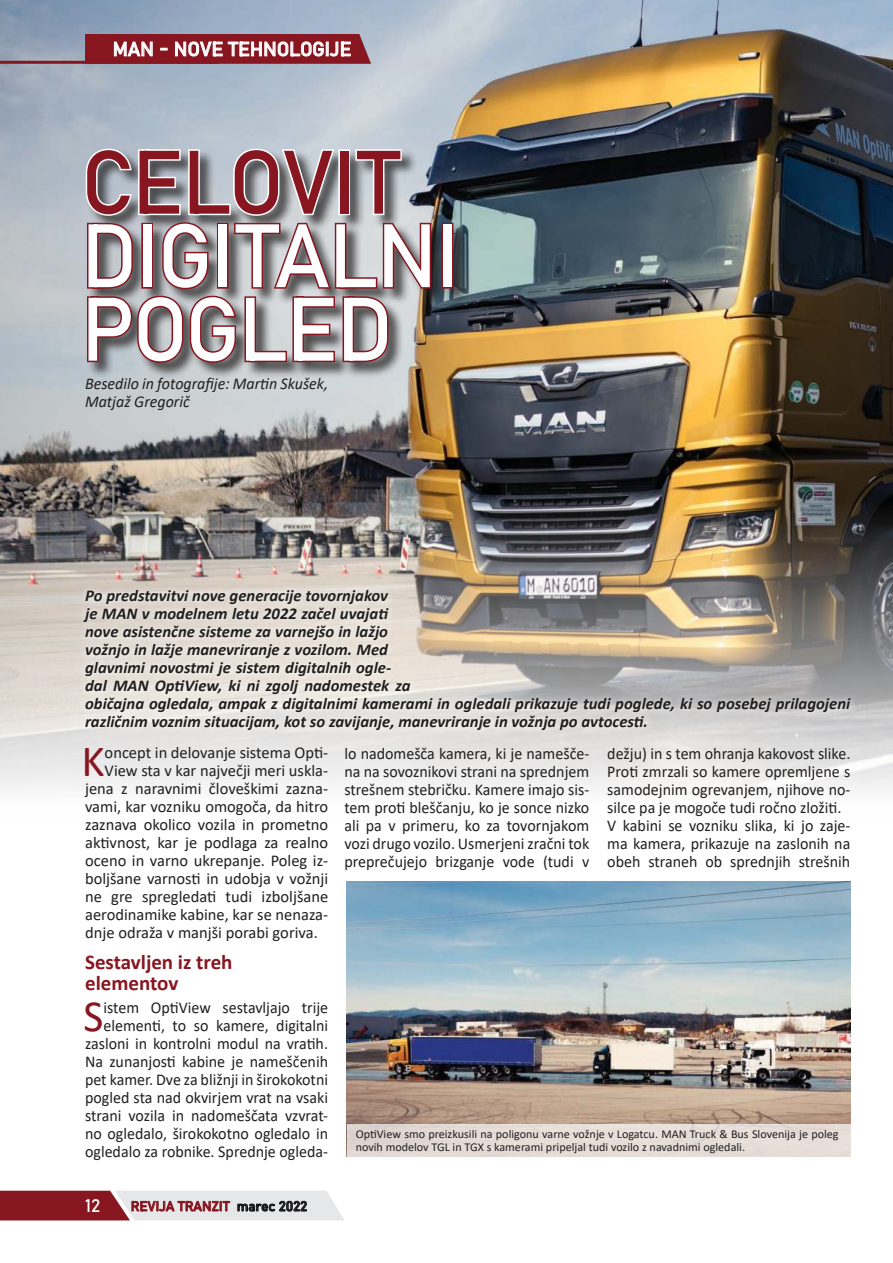
<style>
.page{position:relative;width:893px;height:1263px;background:#fff}
.page>*{position:absolute;margin:0;border:0;box-sizing:border-box;transform-origin:0 0}
.t1{font:88.5px/73.5px "Bahnschrift";letter-spacing:-.02em;color:#fff}
.t2{font:88.5px "Bahnschrift";letter-spacing:-.02em;color:#871620}
.t3{font:44.85px "Calibri";color:#871620}
.t4{font:700 21px/21px "Calibri";color:#871620}
.t5{font:19.5px "Bahnschrift";color:#fff}
.t6{font:18px "Bahnschrift";color:#fff}
.t7{font:16.5px/18px "Calibri";color:#221f1f;text-align:right}
.t8{font:italic 700 16.5px/18px "Calibri";color:#221f1f}
.t9{font:italic 16.5px/18px "Calibri";color:#221f1f}
.t10{font:13.5px "Bahnschrift";color:#871620}
.t11{font:12px/13.5px "Calibri";color:#221f1f}
.s1{color:#221f1f}
</style>
<div class="page">
<img style="left:0;top:0;width:893px;height:791px">
<svg style="left:0;top:1191px;width:344px;height:29px;background:#b88a8f"></svg>
<hr style="left:0;top:61px;width:219px;height:3px;background:#871620">
<svg style="left:85px;top:33px;width:286px;height:31px;background:#9a404a"></svg>
<div style="left:86px;top:149px;width:384px;height:231px;background:#221f1f;opacity:.75"></div>
<div style="left:442px;top:223px;width:11px;height:66px;border:3px solid #871620"></div>
<svg style="left:84px;top:147px;width:349px;height:217px;background:#9e8e92"></svg>
<svg style="left:77px;top:583px;width:780px;height:154px;background:#ccc6be"></svg>
<img style="left:346px;top:881px;width:504px;height:276px">
<div style="left:347px;top:1124px;width:503px;height:34px;background:#e6ddd7"></div>
<p class="t5" style="left:113px;top:38px;width:240px">MAN - NOVE TEHNOLOGIJE</p>
<h1 class="t2" style="left:81px;top:131px;width:320px">CELOVIT</h1>
<h1 class="t1" style="left:81px;top:213px;width:380px">DIGITALNI<br>POGLED</h1>
<p class="t9" style="left:85px;top:374px;width:245px">Besedilo in fotografije: Martin Skušek,<br>Matjaž Gregorič</p>
<p class="t8" style="left:85px;top:586px;width:767px">Po predstavitvi nove generacije tovornjakov<br>je MAN v modelnem letu 2022 začel uvajati<br>nove asistenčne sisteme za varnejšo in lažjo<br>vožnjo in lažje manevriranje z vozilom. Med<br>glavnimi novostmi je sistem digitalnih ogle-<br>dal MAN OptiView, ki ni zgolj nadomestek za<br>običajna ogledala, ampak z digitalnimi kamerami in ogledali prikazuje tudi poglede, ki so posebej prilagojeni različnim voznim situacijam, kot so zavijanje, manevriranje in vožnja po avtocesti.</p>
<h2 class="t3" style="left:81px;top:730px;width:25px">K</h2>
<p class="t7" style="left:105px;top:743px;width:225px">oncept in delovanje sistema Opti-</p>
<p class="t7" style="left:105px;top:761px;width:225px">View sta v kar največji meri uskla-</p>
<p class="t7" style="left:85px;top:779px;width:245px">jena z naravnimi človeškimi zazna-</p>
<p class="t7" style="left:85px;top:797px;width:245px">vami, kar vozniku omogoča, da hitro</p>
<p class="t7" style="left:85px;top:815px;width:245px">zaznava okolico vozila in prometno</p>
<p class="t7" style="left:85px;top:833px;width:245px">aktivnost, kar je podlaga za realno</p>
<p class="t7" style="left:85px;top:851px;width:245px">oceno in varno ukrepanje. Poleg iz-</p>
<p class="t7" style="left:85px;top:869px;width:245px">boljšane varnosti in udobja v vožnji</p>
<p class="t7" style="left:85px;top:887px;width:245px">ne gre spregledati tudi izboljšane</p>
<p class="t7" style="left:85px;top:905px;width:245px">aerodinamike kabine, kar se nenaza-</p>
<p class="t7" style="left:85px;top:923px;width:234px">dnje odraža v manjši porabi goriva.</p>
<p class="t4" style="left:85px;top:952px;width:149px">Sestavljen iz treh elementov</p>
<p class="t7" style="left:85px;top:998px;width:245px">istem OptiView sestavljajo trije elementi, to so kamere, digitalni zasloni in kontrolni modul na vratih.<br>Na zunanjosti kabine je nameščenih pet kamer. Dve za bližnji in širokokotni pogled sta nad okvirjem vrat na vsaki strani vozila in nadomeščata vzvrat&shy;no ogledalo, širokokotno ogledalo in ogledalo za robnike. Sprednje ogleda-</p>
<h2 class="t3" style="left:84px;top:994px;width:21px">S</h2>
<p class="t6" style="left:85px;top:1195px;width:17px">12</p>
<p class="t10" style="left:131px;top:1198px;width:178px">REVIJA TRANZIT <span class="s1">marec 2022</span></p>
<p class="t7" style="left:344px;top:744px;width:246px;text-align:justify">lo nadomešča kamera, ki je namešče&shy;na na sovoznikovi strani na sprednjem strešnem stebričku. Kamere imajo sis&shy;tem proti bleščanju, ko je sonce nizko ali pa v primeru, ko za tovornjakom vozi drugo vozilo. Usmerjeni zračni tok preprečujejo brizganje vode (tudi v</p>
<p class="t7" style="left:607px;top:744px;width:245px;text-align:left">dežju) in s tem ohranja kakovost slike.<br>Proti zmrzali so kamere opremljene s samodejnim ogrevanjem, njihove no&shy;silce pa je mogoče tudi ročno zložiti.<br>V kabini se vozniku slika, ki jo zaje&shy;ma kamera, prikazuje na zaslonih na obeh straneh ob sprednjih strešnih</p>
<p class="t11" style="left:356px;top:1127px;width:484px">OptiView smo preizkusili na poligonu varne vožnje v Logatcu. MAN Truck &amp; Bus Slovenija je poleg novih modelov TGL in TGX s kamerami pripeljal tudi vozilo z navadnimi ogledali.</p>
</div>
